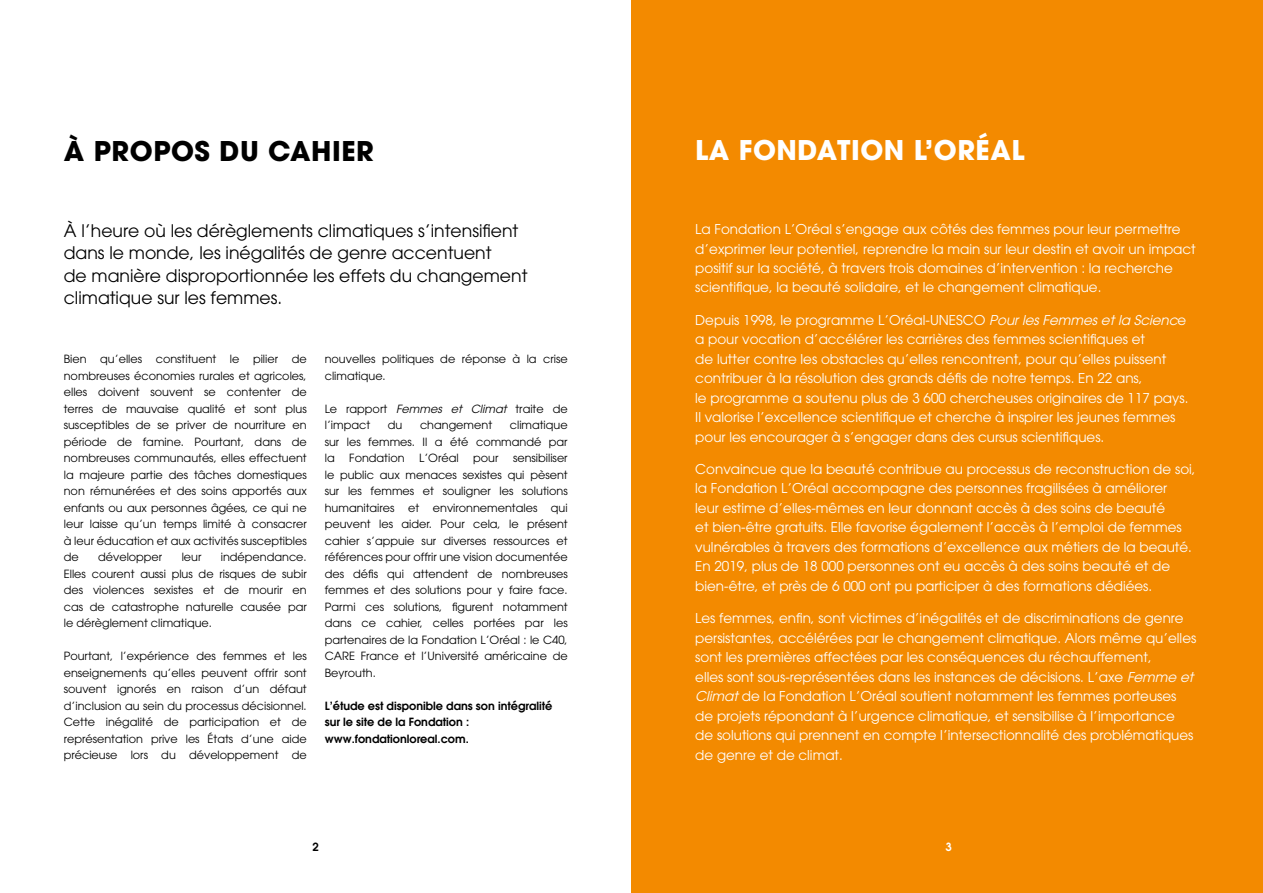
<style>
.page{position:relative;width:1263px;height:893px;background:#fff}
.page>*{position:absolute;margin:0;border:0;box-sizing:border-box;transform-origin:0 0}
.t1{font:700 27px "Avant Garde LT";letter-spacing:.02em;color:#fff}
.t2{font:700 27px "Avant Garde";letter-spacing:.02em;color:#000}
.t3{font:17.25px/22.5px "Avant Garde LT";color:#000}
.t4{font:13.5px/19.5px "Avant Garde LT";color:#fff}
.t5{font:11.25px/16.5px "Avant Garde LT";color:#000;text-align:justify}
.t6{font:600 11.25px/16.5px "Avant Garde LT";color:#000}
.t7{font:600 11.25px "Avant Garde LT";color:#fff}
.s1{font-style:italic}
</style>
<div class="page">
<div style="left:631px;top:0;width:632px;height:893px;background:#f38a00"></div>
<h1 class="t2" style="left:64px;top:134px;width:312px">À PROPOS DU CAHIER</h1>
<p class="t3" style="left:64px;top:219px;width:465px">À l’heure où les dérèglements climatiques s’intensifient dans le monde, les inégalités de genre accentuent<br>de manière disproportionnée les effets du changement climatique sur les femmes.</p>
<p class="t5" style="left:64px;top:351px;width:244px">Bien qu’elles constituent le pilier de nombreuses économies rurales et agricoles, elles doivent souvent se contenter de terres de mauvaise qualité et sont plus susceptibles de se priver de nourriture en période de famine. Pourtant, dans de nombreuses communautés, elles effectuent la majeure partie des tâches domestiques non rémunérées et des soins apportés aux enfants ou aux personnes âgées, ce qui ne leur laisse qu’un temps limité à consacrer à leur éducation et aux activités susceptibles de</p>
<p class="t5" style="left:64px;top:549px;width:244px;text-indent:157px">indépendance.<br>Elles courent aussi plus de risques de subir des violences sexistes et de mourir en cas de catastrophe naturelle causée par le dérèglement climatique.</p>
<p class="t5" style="left:64px;top:648px;width:244px">Pourtant, l’expérience des femmes et les enseignements qu’elles peuvent offrir sont souvent ignorés en raison d’un défaut d’inclusion au sein du processus décisionnel.<br>Cette inégalité de participation et de représentation prive les États d’une aide précieuse lors du développement de</p>
<p class="t5" style="left:98px;top:549px;width:66px">développer</p>
<p class="t5" style="left:182px;top:549px;width:21px">leur</p>
<p class="t5" style="left:325px;top:351px;width:244px">nouvelles politiques de réponse à la crise climatique.</p>
<p class="t5" style="left:325px;top:400px;width:244px">Le rapport <span class="s1">Femmes et Climat</span> traite de l’impact</p>
<p class="t5" style="left:325px;top:417px;width:244px;text-indent:185px">climatique sur les femmes. Il a été commandé par la</p>
<p class="t5" style="left:388px;top:417px;width:16px">du</p>
<p class="t5" style="left:420px;top:417px;width:74px">changement</p>
<p class="t5" style="left:349px;top:450px;width:57px">Fondation</p>
<p class="t5" style="left:419px;top:450px;width:41px">L’Oréal</p>
<p class="t5" style="left:473px;top:450px;width:27px">pour</p>
<p class="t5" style="left:325px;top:450px;width:244px;text-indent:188px">sensibiliser le public aux menaces sexistes qui pèsent sur les femmes et souligner les solutions humanitaires et environnementales qui peuvent les aider. Pour cela, le présent cahier s’appuie sur diverses ressources et références pour offrir une vision documentée des défis qui attendent de nombreuses femmes et des solutions pour y faire face.<br>Parmi ces solutions, figurent notamment dans ce cahier, celles portées par les partenaires de la Fondation L’Oréal : le C40, CARE France et l’Université américaine de Beyrouth.</p>
<p class="t6" style="left:325px;top:697px;width:229px">L’étude est disponible dans son intégralité sur le site de la Fondation : www.fondationloreal.com.</p>
<h1 class="t1" style="left:695px;top:132px;width:331px">LA FONDATION L’ORÉAL</h1>
<p class="t4" style="left:695px;top:219px;width:502px">La Fondation L’Oréal s’engage aux côtés des femmes pour leur permettre d’exprimer leur potentiel, reprendre la main sur leur destin et avoir un impact positif sur la société, à travers trois domaines d’intervention : la recherche scientifique, la beauté solidaire, et le changement climatique.</p>
<p class="t4" style="left:695px;top:310px;width:495px">Depuis 1998, le programme L’Oréal-UNESCO <span class="s1">Pour les Femmes et la Scienc</span>e a pour vocation d’accélérer les carrières des femmes scientifiques et<br>de lutter contre les obstacles qu’elles rencontrent, pour qu’elles puissent contribuer à la résolution des grands défis de notre temps. En 22 ans,<br>le programme a soutenu plus de 3 600 chercheuses originaires de 117 pays.<br>Il valorise l’excellence scientifique et cherche à inspirer les jeunes femmes pour les encourager à s’engager dans des cursus scientifiques.</p>
<p class="t4" style="left:695px;top:459px;width:502px">Convaincue que la beauté contribue au processus de reconstruction de soi, la Fondation L’Oréal accompagne des personnes fragilisées à améliorer<br>leur estime d’elles-mêmes en leur donnant accès à des soins de beauté<br>et bien-être gratuits. Elle favorise également l’accès à l’emploi de femmes vulnérables à travers des formations d’excellence aux métiers de la beauté.<br>En 2019, plus de 18 000 personnes ont eu accès à des soins beauté et de bien-être, et près de 6 000 ont pu participer à des formations dédiées.</p>
<p class="t4" style="left:695px;top:608px;width:503px">Les femmes, enfin, sont victimes d’inégalités et de discriminations de genre persistantes, accélérées par le changement climatique. Alors même qu’elles sont les premières affectées par les conséquences du réchauffement,<br>elles sont sous-représentées dans les instances de décisions. L’axe <span class="s1">Femme et Climat</span> de la Fondation L’Oréal soutient notamment les femmes porteuses de projets répondant à l’urgence climatique, et sensibilise à l’importance de solutions qui prennent en compte l’intersectionnalité des problématiques de genre et de climat.</p>
<p class="t6" style="left:313px;top:838px;width:8px">2</p>
<p class="t7" style="left:945px;top:839px;width:8px">3</p>
</div>
